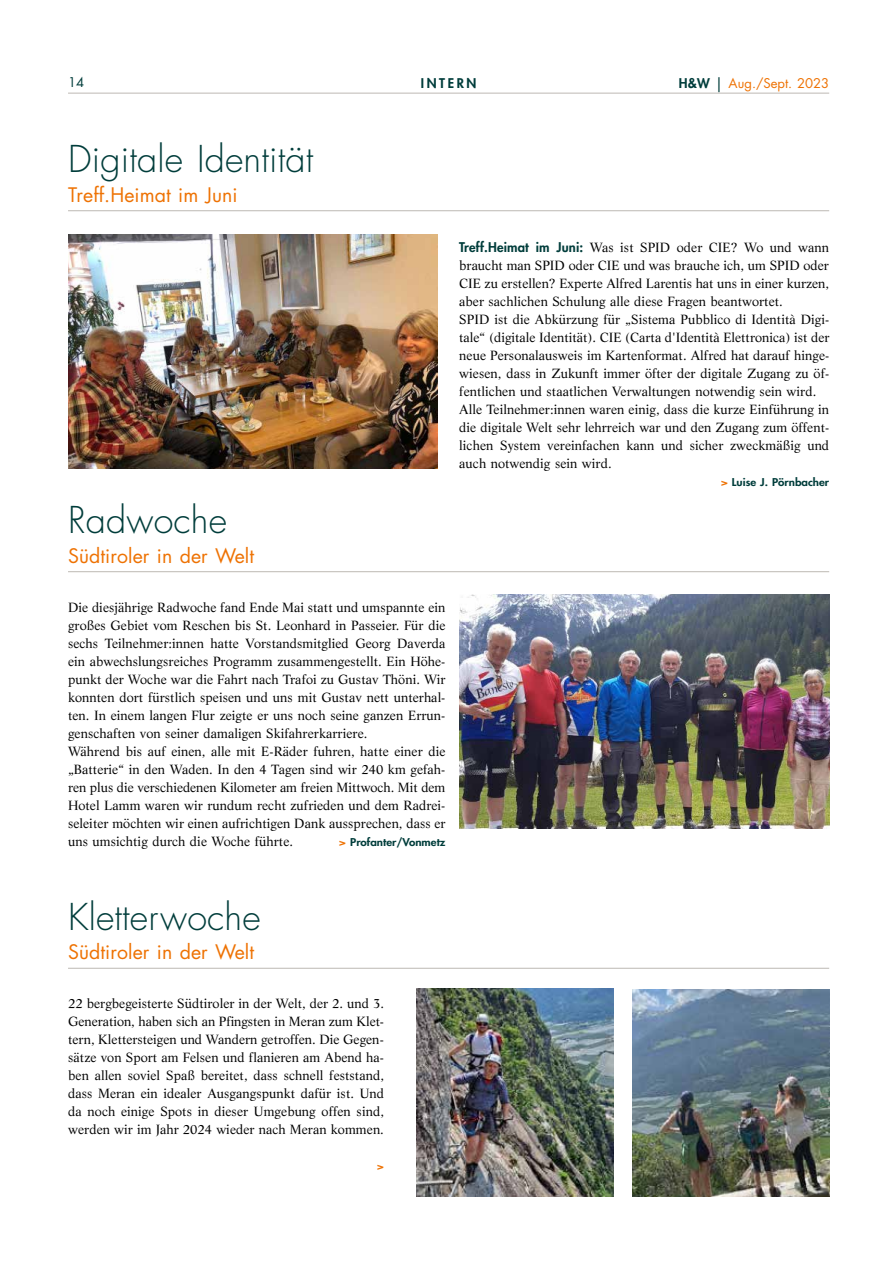
<style>
.page{position:relative;width:893px;height:1263px;background:#fff}
.page>*{position:absolute;margin:0;border:0;box-sizing:border-box;transform-origin:0 0}
.t1{font:300 36px "Futura Std";letter-spacing:.005em;color:#003d3b}
.t2{font:19.5px "Futura Std";letter-spacing:.005em;color:#ee7203}
.t3{font:13.05px/18px "Life LT Std";letter-spacing:.005em;color:#000}
.t4{font:13.05px "Futura Std";color:#ee7203}
.t5{font:800 13.05px "Futura Std";letter-spacing:.2em;color:#003d3b}
.t6{font:13.05px "Futura Std";color:#003d3b}
.t7{font:800 10.5px "Futura Std";color:#003d3b;scale:1.1 1}
.t8{font:800 10.5px "Futura Std";color:#ee7203;scale:1.1 1}
.s1{font-weight:800;color:#003d3b}
.s2{font-size:15px;color:#003d3b}
.s3{color:#ee7203}
.s4{font-family:"Futura Std";font-weight:800;color:#003d3b}
</style>
<div class="page">
<img style="left:68px;top:234px;width:370px;height:234px">
<hr style="left:68px;top:210px;width:761px;height:1px;background:#bdb9b3">
<hr style="left:68px;top:571px;width:761px;height:1px;background:#bdb9b3">
<img style="left:459px;top:594px;width:370px;height:234px">
<hr style="left:68px;top:968px;width:761px;height:1px;background:#bdb9b3">
<img style="left:417px;top:989px;width:196px;height:207px">
<img style="left:632px;top:989px;width:197px;height:207px">
<hr style="left:68px;top:93px;width:761px;height:1px;background:#bdb9b3">
<p class="t6" style="left:68px;top:74px;width:18px">14</p>
<p class="t5" style="left:421px;top:75px;width:57px">INTERN</p>
<p class="t4" style="left:679px;top:75px;width:152px"><span class="s1">H&amp;W</span> <span class="s2">|</span> Aug./Sept. 2023</p>
<h1 class="t1" style="left:68px;top:137px;width:247px">Digitale Identität</h1>
<h2 class="t2" style="left:68px;top:182px;width:171px">Treff.Heimat im Juni</h2>
<h1 class="t1" style="left:68px;top:498px;width:161px">Radwoche</h1>
<h2 class="t2" style="left:68px;top:543px;width:188px">Südtiroler in der Welt</h2>
<p class="t3" style="left:68px;top:598px;width:379px">Die diesjährige Radwoche fand Ende Mai statt und umspannte ein großes Gebiet vom Reschen bis St. Leonhard in Passeier. Für die sechs Teilnehmer:innen hatte Vorstandsmitglied Georg Daverda ein abwechslungsreiches Programm zusammengestellt. Ein Höhe&shy;punkt der Woche war die Fahrt nach Trafoi zu Gustav Thöni. Wir konnten dort fürstlich speisen und uns mit Gustav nett unterhal&shy;ten. In einem langen Flur zeigte er uns noch seine ganzen Errun&shy;genschaften von seiner damaligen Skifahrerkarriere.<br>Während bis auf einen, alle mit E-Räder fuhren, hatte einer die „Batterie“ in den Waden. In den 4 Tagen sind wir 240 km gefah&shy;ren plus die verschiedenen Kilometer am freien Mittwoch. Mit dem Hotel Lamm waren wir rundum recht zufrieden und dem Radrei&shy;seleiter möchten wir einen aufrichtigen Dank aussprechen, dass er uns umsichtig durch die Woche führte.</p>
<p class="t7" style="left:339px;top:835px;width:98px"><span class="s3">&gt;</span> Profanter/Vonmetz</p>
<p class="t3" style="left:459px;top:238px;width:372px"><span class="s4">Treff.Heimat im Juni:</span> Was ist SPID oder CIE? Wo und wann braucht man SPID oder CIE und was brauche ich, um SPID oder CIE zu erstellen? Experte Alfred Larentis hat uns in einer kurzen, aber sachlichen Schulung alle diese Fragen beantwortet.<br>SPID ist die Abkürzung für „Sistema Pubblico di Identità Digi&shy;tale“ (digitale Identität). CIE (Carta d'Identità Elettronica) ist der neue Personalausweis im Kartenformat. Alfred hat darauf hinge&shy;wiesen, dass in Zukunft immer öfter der digitale Zugang zu öf&shy;fentlichen und staatlichen Verwaltungen notwendig sein wird.<br>Alle Teilnehmer:innen waren einig, dass die kurze Einführung in die digitale Welt sehr lehrreich war und den Zugang zum öffent&shy;lichen System vereinfachen kann und sicher zweckmäßig und auch notwendig sein wird.</p>
<p class="t7" style="left:721px;top:475px;width:100px"><span class="s3">&gt;</span> Luise J. Pörnbacher</p>
<h1 class="t1" style="left:68px;top:895px;width:194px">Kletterwoche</h1>
<h2 class="t2" style="left:68px;top:940px;width:188px">Südtiroler in der Welt</h2>
<p class="t3" style="left:68px;top:994px;width:317px;text-align:justify">22 bergbegeisterte Südtiroler in der Welt, der 2. und 3.<br>Generation, haben sich an Pfingsten in Meran zum Klet&shy;tern, Klettersteigen und Wandern getroffen. Die Gegen&shy;sätze von Sport am Felsen und flanieren am Abend ha&shy;ben allen soviel Spaß bereitet, dass schnell feststand, dass Meran ein idealer Ausgangspunkt dafür ist. Und da noch einige Spots in dieser Umgebung offen sind, werden wir im Jahr 2024 wieder nach Meran kommen.</p>
<p class="t8" style="left:377px;top:1159px;width:8px">&gt;</p>
</div>
